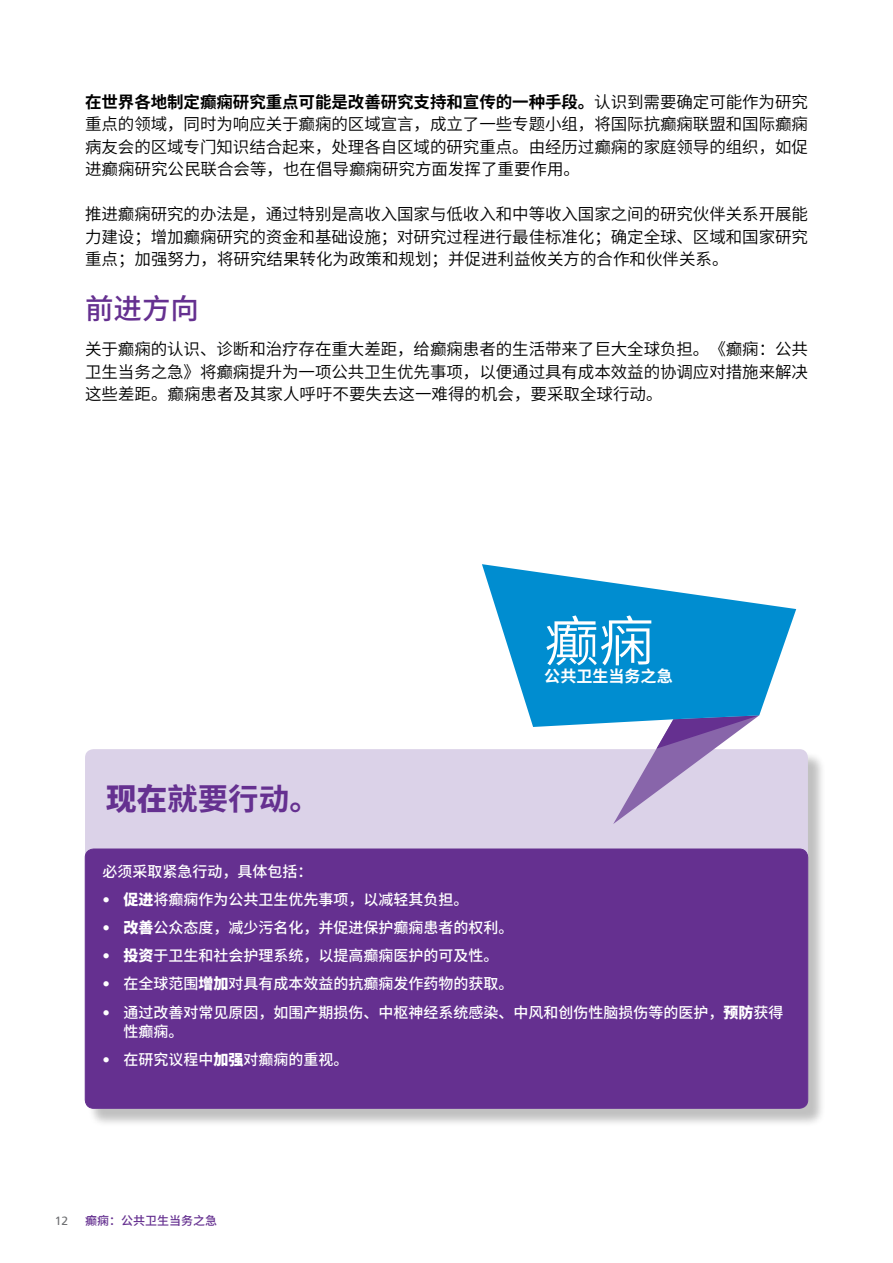
<style>
.page{position:relative;width:893px;height:1263px;background:#fff}
.page>*{position:absolute;margin:0;border:0;box-sizing:border-box;transform-origin:0 0}
.t1{font:600 54.9px "Noto Sans CJ Ksc";color:#fff}
.t2{font:700 30.45px "Noto Sans CJ Ksc";color:#653090}
.t3{font:500 28.5px "Noto Sans CJ Ksc";color:#653090}
.t4{font:600 16.5px/22.5px "Noto Sans CJ Ksc";color:#000;text-align:justify}
.t5{font:700 16.05px "Noto Sans CJ Ksc";color:#fff}
.t6{font:500 15px/19.5px "Noto Sans CJ Ksc";color:#fff}
.t7{font:500 12px "Noto Sans CJ Ksc";color:#653090}
.t8{font:12px "Frutiger";color:#6d6e71}
.s1{font-weight:700}
.s2{font-weight:900}
.s3{font-family:"Frutiger";font-weight:400}
</style>
<div class="page">
<div style="left:87px;top:751px;width:740px;height:376px;background:#000;opacity:.25"></div>
<div style="left:85px;top:749px;width:723px;height:359px;background:#dbd2e8;border-radius:9px"></div>
<div style="left:85px;top:849px;width:723px;height:259px;background:#653090;border-radius:9px"></div>
<div style="left:85px;top:849px;width:723px;height:259px;border:1px solid #653090;border-radius:9px"></div>
<svg style="left:613px;top:727px;width:131px;height:97px"></svg>
<svg style="left:482px;top:564px;width:314px;height:163px;fill:#008dd0"></svg>
<p class="t4" style="left:85px;top:91px;width:724px"><span class="s1">在世界各地制定癫痫研究重点可能是改善研究支持和宣传的一种手段。</span>认识到需要确定可能作为研究重点的领域，同时为响应关于癫痫的区域宣言，成立了一些专题小组，将国际抗癫痫联盟和国际癫痫病友会的区域专门知识结合起来，处理各自区域的研究重点。由经历过癫痫的家庭领导的组织，如促进癫痫研究公民联合会等，也在倡导癫痫研究方面发挥了重要作用。</p>
<p class="t4" style="left:85px;top:203px;width:724px">推进癫痫研究的办法是，通过特别是高收入国家与低收入和中等收入国家之间的研究伙伴关系开展能力建设；增加癫痫研究的资金和基础设施；对研究过程进行最佳标准化；确定全球、区域和国家研究重点；加强努力，将研究结果转化为政策和规划；并促进利益攸关方的合作和伙伴关系。</p>
<h3 class="t3" style="left:85px;top:293px;width:115px">前进方向</h3>
<p class="t4" style="left:85px;top:338px;width:724px">关于癫痫的认识、诊断和治疗存在重大差距，给癫痫患者的生活带来了巨大全球负担。《癫痫：公共卫生当务之急》将癫痫提升为一项公共卫生优先事项，以便通过具有成本效益的协调应对措施来解决这些差距。癫痫患者及其家人呼吁不要失去这一难得的机会，要采取全球行动。</p>
<h2 class="t2" style="left:106px;top:781px;width:215px"><span class="s2">现在</span>就要行动。</h2>
<h1 class="t1" style="left:544px;top:610px;width:111px">癫痫</h1>
<p class="t5" style="left:544px;top:667px;width:130px">公共卫生当务之急</p>
<p class="t6" style="left:102px;top:862px;width:211px">必须采取紧急行动，具体包括：</p>
<p class="t6" style="left:102px;top:890px;width:367px"><span class="s3">•</span> <span class="s2">促进</span>将癫痫作为公共卫生优先事项，以减轻其负担。</p>
<p class="t6" style="left:102px;top:918px;width:412px"><span class="s3">•</span> <span class="s2">改善</span>公众态度，减少污名化，并促进保护癫痫患者的权利。</p>
<p class="t6" style="left:102px;top:946px;width:397px"><span class="s3">•</span> <span class="s2">投资</span>于卫生和社会护理系统，以提高癫痫医护的可及性。</p>
<p class="t6" style="left:102px;top:974px;width:412px"><span class="s3">•</span> 在全球范围<span class="s2">增加</span>对具有成本效益的抗癫痫发作药物的获取。</p>
<p class="t6" style="left:123px;top:1002px;width:661px;text-indent:-21px"><span class="s3">•</span> 通过改善对常见原因，如围产期损伤、中枢神经系统感染、中风和创伤性脑损伤等的医护，<span class="s2">预防</span>获得性癫痫。</p>
<p class="t6" style="left:102px;top:1050px;width:247px"><span class="s3">•</span> 在研究议程中<span class="s2">加强</span>对癫痫的重视。</p>
<p class="t8" style="left:55px;top:1214px;width:15px">12</p>
<p class="t7" style="left:85px;top:1214px;width:133px">癫痫：公共卫生当务之急</p>
</div>
